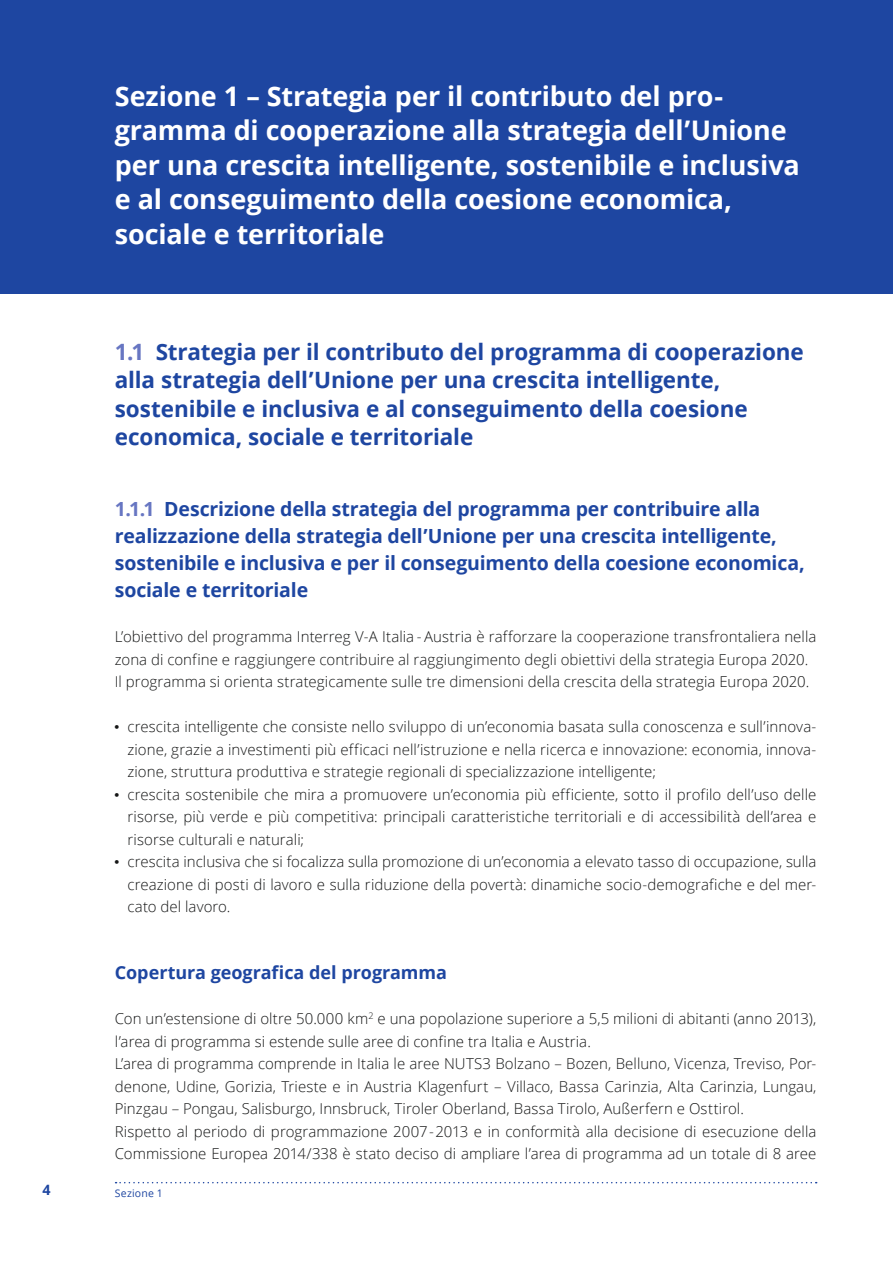
<style>
.page{position:relative;width:893px;height:1263px;background:#fff}
.page>*{position:absolute;margin:0;border:0;box-sizing:border-box;transform-origin:0 0}
.t1{font:700 27px/34.5px "Open Sans";letter-spacing:-.005em;color:#fff}
.t2{font:700 22.5px/28.5px "Open Sans";letter-spacing:-.005em;color:#1e46a1}
.t3{font:700 19.5px/27px "Open Sans";letter-spacing:-.01em;color:#1e46a1}
.t4{font:700 18px "Open Sans";letter-spacing:-.005em;color:#1e46a1}
.t5{font:300 15px/22.5px "Open Sans";letter-spacing:.005em;color:#151616;text-align:justify}
.t6{font:700 14.25px "Open Sans";color:#1e46a1}
.t7{font:10.5px "Open Sans";letter-spacing:.02em;color:#1e46a1}
.s1{color:#6776c2}
.s2{font-family:"Universal Std Newswith Comm Pi";font-weight:400}
</style>
<div class="page">
<svg style="left:116px;top:1182px;width:701px;height:1px"></svg>
<div style="left:0;top:0;width:893px;height:293px;background:#1e46a1"></div>
<h1 class="t1" style="left:115px;top:78px;width:686px">Sezione 1 – Strategia per il contributo del pro&shy;gramma di cooperazione alla strategia dell’Unione per una crescita intelligente, sostenibile e inclusiva e al conseguimento della coesione economica, sociale e territoriale</h1>
<h2 class="t2" style="left:115px;top:337px;width:690px"><span class="s1">1.1</span> Strategia per il contributo del programma di cooperazione alla strategia dell’Unione per una crescita intelligente, sostenibile e inclusiva e al conseguimento della coesione economica, sociale e territoriale</h2>
<p class="t3" style="left:115px;top:495px;width:691px"><span class="s1">1.1.1</span> Descrizione della strategia del programma per contribuire alla realizzazione della strategia dell’Unione per una crescita intelligente, sostenibile e inclusiva e per il conseguimento della coesione economica, sociale e territoriale</p>
<p class="t5" style="left:115px;top:625px;width:703px;text-align:left">L’obiettivo del programma Interreg V-A Italia - Austria è rafforzare la cooperazione transfrontaliera nella zona di confine e raggiungere contribuire al raggiungimento degli obiettivi della strategia Europa 2020.<br>Il programma si orienta strategicamente sulle tre dimensioni della crescita della strategia Europa 2020.</p>
<p class="t5" style="left:128px;top:715px;width:690px;text-indent:-13px"><span class="s2">•</span> crescita intelligente che consiste nello sviluppo di un’economia basata sulla conoscenza e sull’innova&shy;zione, grazie a investimenti più efficaci nell’istruzione e nella ricerca e innovazione: economia, innova&shy;zione, struttura produttiva e strategie regionali di specializzazione intelligente;</p>
<p class="t5" style="left:128px;top:782px;width:690px;text-indent:-13px"><span class="s2">•</span> crescita sostenibile che mira a promuovere un’economia più efficiente, sotto il profilo dell’uso delle risorse, più verde e più competitiva: principali caratteristiche territoriali e di accessibilità dell’area e risorse culturali e naturali;</p>
<p class="t5" style="left:128px;top:850px;width:690px;text-indent:-13px"><span class="s2">•</span> crescita inclusiva che si focalizza sulla promozione di un’economia a elevato tasso di occupazione, sulla creazione di posti di lavoro e sulla riduzione della povertà: dinamiche socio-demografiche e del mer&shy;cato del lavoro.</p>
<p class="t4" style="left:115px;top:960px;width:334px">Copertura geografica del programma</p>
<p class="t5" style="left:115px;top:1007px;width:703px;text-align:left">Con un’estensione di oltre 50.000 km<sup>2</sup> e una popolazione superiore a 5,5 milioni di abitanti (anno 2013), l’area di programma si estende sulle aree di confine tra Italia e Austria.<br>L’area di programma comprende in Italia le aree NUTS3 Bolzano – Bozen, Belluno, Vicenza, Treviso, Por&shy;denone, Udine, Gorizia, Trieste e in Austria Klagenfurt – Villaco, Bassa Carinzia, Alta Carinzia, Lungau, Pinzgau – Pongau, Salisburgo, Innsbruck, Tiroler Oberland, Bassa Tirolo, Außerfern e Osttirol.<br>Rispetto al periodo di programmazione 2007 - 2013 e in conformità alla decisione di esecuzione della Commissione Europea 2014/338 è stato deciso di ampliare l’area di programma ad un totale di 8 aree</p>
<p class="t6" style="left:43px;top:1180px;width:10px">4</p>
<p class="t7" style="left:115px;top:1185px;width:50px">Sezione 1</p>
</div>
